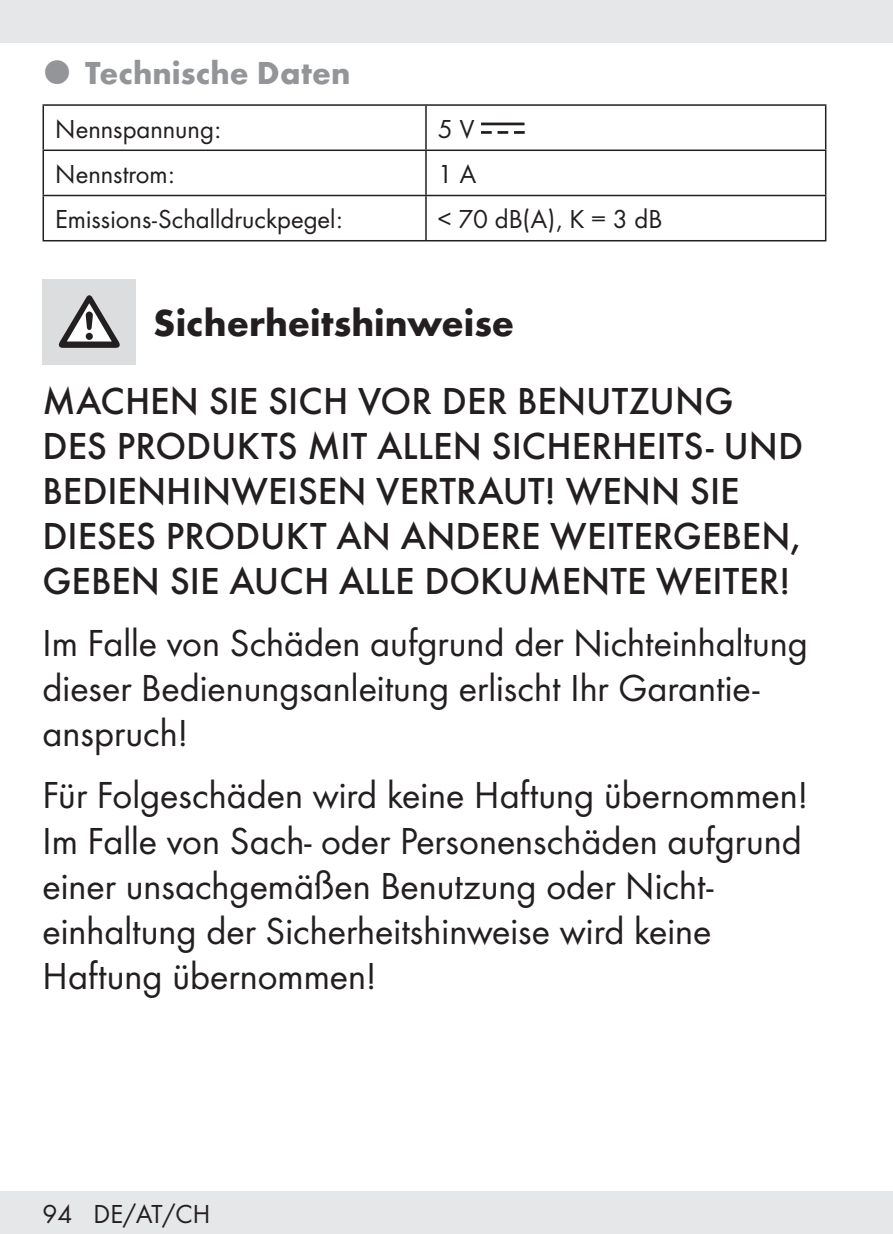
<style>
.page{position:relative;width:893px;height:1234px;background:#fff}
.page>*{position:absolute;margin:0;border:0;box-sizing:border-box;transform-origin:0 0}
.Body_SB{font:39px/45px "Futura Boo";color:#231f20}
.Body{font:500 39px/45px "Futura";color:#231f20}
.Headline-01{font:700 39px "Futura";color:#231f20}
.t1{font:700 33px "Futura";color:#939598}
.Body-2{font:27px "Futura Boo";color:#231f20}
</style>
<div class="page">
<div style="left:0;top:1191px;width:893px;height:42px;background:#e6e7e9"></div>
<div style="left:0;top:0;width:893px;height:43px;background:#e6e7e9"></div>
<hr style="left:43px;top:104px;width:383px;height:2px;background:#231f20">
<hr style="left:43px;top:106px;width:1px;height:43px;background:#231f20">
<hr style="left:426px;top:104px;width:400px;height:2px;background:#231f20">
<hr style="left:425px;top:106px;width:2px;height:43px;background:#231f20">
<hr style="left:825px;top:106px;width:1px;height:43px;background:#231f20">
<hr style="left:43px;top:149px;width:383px;height:2px;background:#231f20">
<hr style="left:43px;top:151px;width:1px;height:44px;background:#231f20">
<hr style="left:426px;top:149px;width:400px;height:2px;background:#231f20">
<hr style="left:425px;top:151px;width:2px;height:44px;background:#231f20">
<hr style="left:825px;top:151px;width:1px;height:44px;background:#231f20">
<hr style="left:43px;top:195px;width:383px;height:1px;background:#231f20">
<hr style="left:43px;top:196px;width:1px;height:44px;background:#231f20">
<hr style="left:426px;top:195px;width:400px;height:1px;background:#231f20">
<hr style="left:425px;top:196px;width:2px;height:44px;background:#231f20">
<hr style="left:825px;top:196px;width:1px;height:44px;background:#231f20">
<hr style="left:43px;top:240px;width:383px;height:1px;background:#231f20">
<hr style="left:426px;top:240px;width:400px;height:1px;background:#231f20">
<hr style="left:481px;top:122px;width:43px;height:3px;background:#231f20">
<svg style="left:481px;top:131px;width:27px;height:3px"></svg>
<svg style="left:514px;top:131px;width:11px;height:3px"></svg>
<div style="left:43px;top:279px;width:93px;height:85px;background:#dcdddf"></div>
<svg style="left:59px;top:295px;width:61px;height:53px"></svg>
<p class="t1" style="left:85px;top:48px;width:267px">Technische Daten</p>
<p class="Body-2" style="left:55px;top:110px;width:167px">Nennspannung:</p>
<p class="Body-2" style="left:438px;top:110px;width:38px">5V</p>
<p class="Body-2" style="left:55px;top:155px;width:121px">Nennstrom:</p>
<p class="Body-2" style="left:438px;top:155px;width:40px">1A</p>
<p class="Body-2" style="left:55px;top:200px;width:289px">Emissions-Schalldruckpegel:</p>
<p class="Body-2" style="left:438px;top:200px;width:226px">&lt; 70 dB(A), K = 3 dB</p>
<p class="Headline-01" style="left:153px;top:294px;width:363px">Sicherheitshinweise</p>
<p class="Body" style="left:43px;top:376px;width:762px">MACHEN SIE SICH VOR DER BENUTZUNG DES PRODUKTS MIT ALLEN SICHERHEITS- UND BEDIENHINWEISEN VERTRAUT! WENN SIE DIESES PRODUKT AN ANDERE WEITERGEBEN, GEBEN SIE AUCH ALLE DOKUMENTE WEITER!</p>
<p class="Body_SB" style="left:43px;top:618px;width:767px">Im Falle von Schäden aufgrund der Nichteinhaltung dieser Bedienungsanleitung erlischt Ihr Garantie&shy;anspruch!</p>
<p class="Body_SB" style="left:43px;top:770px;width:767px">Für Folgeschäden wird keine Haftung übernommen!<br>Im Falle von Sach- oder Personenschäden aufgrund einer unsachgemäßen Benutzung oder Nicht&shy;einhaltung der Sicherheitshinweise wird keine Haftung übernommen!</p>
<p class="Body-2" style="left:43px;top:1194px;width:169px">94 DE/AT/CH</p>
</div>
